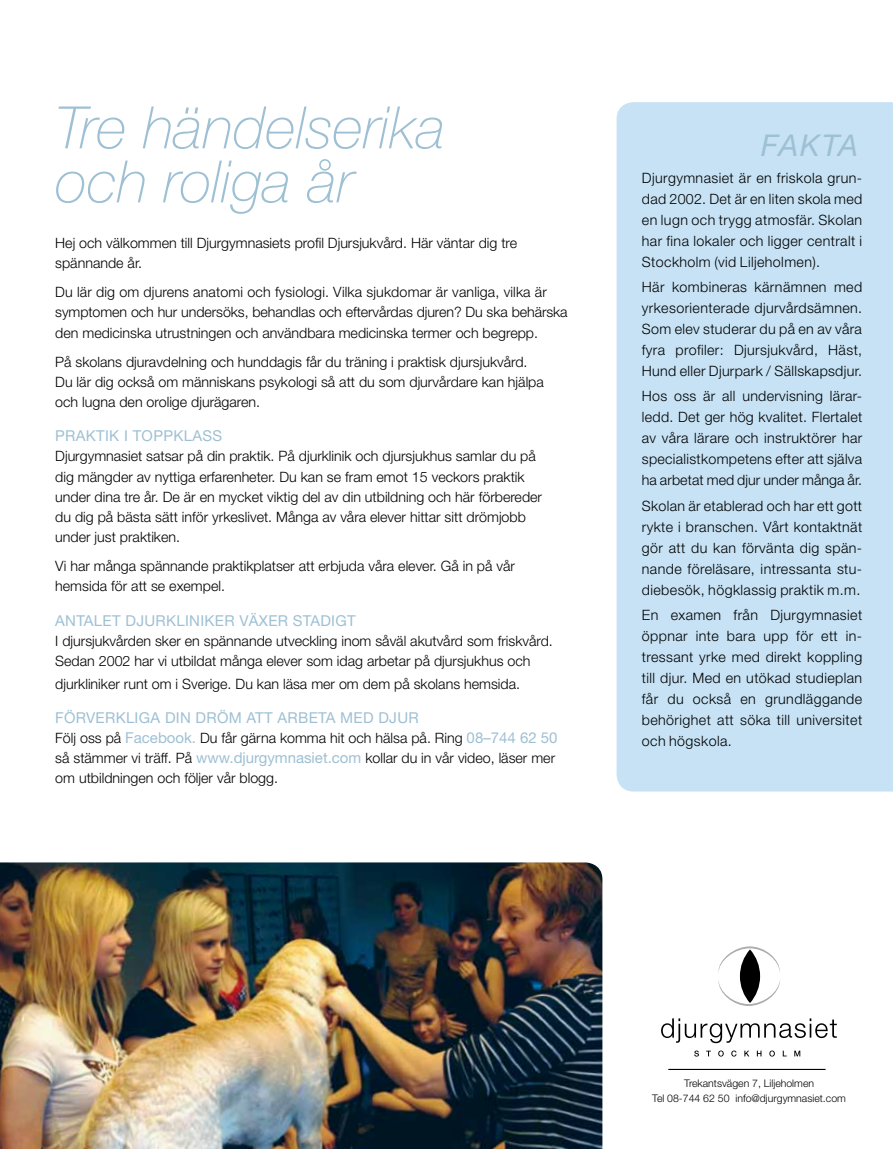
<style>
.page{position:relative;width:893px;height:1149px;background:#fff}
.page>*{position:absolute;margin:0;border:0;box-sizing:border-box;transform-origin:0 0}
.t1{font:italic 100 58.5px/54px "Helvetica Neue";color:#9ec0d4}
.t2{font:italic 30px "Helvetica Neue";letter-spacing:.03em;color:#9ec0d4}
.t3{font:15px "Helvetica Neue";letter-spacing:.02em;color:#9ec0d4}
.t4{font:300 14.25px/21px "Helvetica Neue";color:#000}
.t5{font:300 10.5px/15px "Helvetica Neue";color:#000;text-align:center}
.s1{font-weight:400;font-size:15px;color:#9ec0d4}
</style>
<div class="page">
<div style="left:617px;top:102px;width:276px;height:689px;background:#c6e2f4"></div>
<svg style="left:718px;top:946px;width:62px;height:59px"></svg>
<svg style="left:694px;top:1050px;width:5px;height:6px"></svg>
<svg style="left:706px;top:1050px;width:5px;height:6px"></svg>
<svg style="left:718px;top:1050px;width:6px;height:6px"></svg>
<svg style="left:731px;top:1050px;width:5px;height:6px"></svg>
<svg style="left:744px;top:1050px;width:5px;height:6px"></svg>
<svg style="left:757px;top:1050px;width:4px;height:6px"></svg>
<svg style="left:769px;top:1050px;width:6px;height:6px"></svg>
<svg style="left:794px;top:1050px;width:6px;height:6px"></svg>
<svg style="left:661px;top:1018px;width:176px;height:24px"></svg>
<hr style="left:668px;top:1068px;width:158px;height:1px;background:#000">
<img style="left:0;top:862px;width:602px;height:286px">
<h1 class="t1" style="left:55px;top:101px;width:392px">Tre händelserika och roliga år</h1>
<p class="t4" style="left:55px;top:232px;width:463px;line-height:20.2px">Hej och välkommen till Djurgymnasiets profil Djursjukvård. Här väntar dig tre spännande år.</p>
<p class="t4" style="left:55px;top:281px;width:514px;line-height:20.2px">Du lär dig om djurens anatomi och fysiologi. Vilka sjukdomar är vanliga, vilka är symptomen och hur undersöks, behandlas och eftervårdas djuren? Du ska behärska den medicinska utrustningen och användbara medicinska termer och begrepp.</p>
<p class="t4" style="left:55px;top:351px;width:490px;line-height:20.2px">På skolans djuravdelning och hunddagis får du träning i praktisk djursjukvård.<br>Du lär dig också om människans psykologi så att du som djurvårdare kan hjälpa och lugna den orolige djurägaren.</p>
<p class="t3" style="left:55px;top:426px;width:168px">PRAKTIK I TOPP KLASS</p>
<p class="t4" style="left:55px;top:445px;width:488px;line-height:20.2px">Djurgymnasiet satsar på din praktik. På djurklinik och djursjukhus samlar du på dig mängder av nyttiga erfarenheter. Du kan se fram emot 15 veckors praktik under dina tre år. De är en mycket viktig del av din utbildning och här förbereder du dig på bästa sätt inför yrkeslivet. Många av våra elever hittar sitt drömjobb under just praktiken.</p>
<p class="t4" style="left:55px;top:555px;width:461px;line-height:20.2px">Vi har många spännande praktikplatser att erbjuda våra elever. Gå in på vår hemsida för att se exempel.</p>
<p class="t3" style="left:55px;top:611px;width:302px">ANTALET DJURKLINIKER VÄXER STADIGT</p>
<p class="t4" style="left:55px;top:630px;width:499px;line-height:20.2px">I djursjukvården sker en spännande utveckling inom såväl akutvård som friskvård.<br>Sedan 2002 har vi utbildat många elever som idag arbetar på djursjukhus och</p>
<p class="t4" style="left:55px;top:672px;width:466px">djurkliniker runt om i Sverige. Du kan läsa mer om dem på skolans hemsida.</p>
<p class="t3" style="left:55px;top:708px;width:365px">FÖRVERKLIGA DIN DRÖM ATT ARBETA MED DJUR</p>
<p class="t4" style="left:55px;top:727px;width:504px;line-height:20.2px">Följ oss på <span class="s1">FACEBOOK.</span> Du får gärna komma hit och hälsa på. Ring <span class="s1">08–744 62 50 </span>så stämmer vi träff. På <span class="s1">WWW.DJURGYMNASIET.COM</span> kollar du in vår video, läser mer om utbildningen och följer vår blogg.</p>
<h2 class="t2" style="left:761px;top:127px;width:99px">FAKTA</h2>
<p class="t4" style="left:642px;top:167px;width:222px;text-align:justify">Djurgymnasiet är en friskola grun&shy;dad 2002. Det är en liten skola med en lugn och trygg atmosfär. Skolan har fina lokaler och ligger centralt i Stockholm (vid Liljeholmen).</p>
<p class="t4" style="left:642px;top:276px;width:222px;text-align:justify">Här kombineras kärnämnen med yrkesorienterade djurvårdsämnen.<br>Som elev studerar du på en av våra fyra profiler: Djursjukvård, Häst, Hund eller Djurpark / Sällskapsdjur.</p>
<p class="t4" style="left:642px;top:385px;width:222px;text-align:justify">Hos oss är all undervisning lärar&shy;ledd. Det ger hög kvalitet. Flertalet av våra lärare och instruktörer har specialistkompetens efter att själva ha arbetat med djur under många år.</p>
<p class="t4" style="left:642px;top:494px;width:222px;text-align:justify">Skolan är etablerad och har ett gott rykte i branschen. Vårt kontaktnät gör att du kan förvänta dig spän&shy;nande föreläsare, intressanta stu&shy;diebesök, högklassig praktik m.m.</p>
<p class="t4" style="left:642px;top:604px;width:222px;text-align:justify">En examen från Djurgymnasiet öppnar inte bara upp för ett in&shy;tressant yrke med direkt koppling till djur. Med en utökad studieplan får du också en grundläggande behörighet att söka till universitet och högskola.</p>
<p class="t5" style="left:652px;top:1074px;width:195px">Trekantsvägen 7, Liljeholmen<br>Tel 08-744 62 50 info@djurgymnasiet.com</p>
</div>
